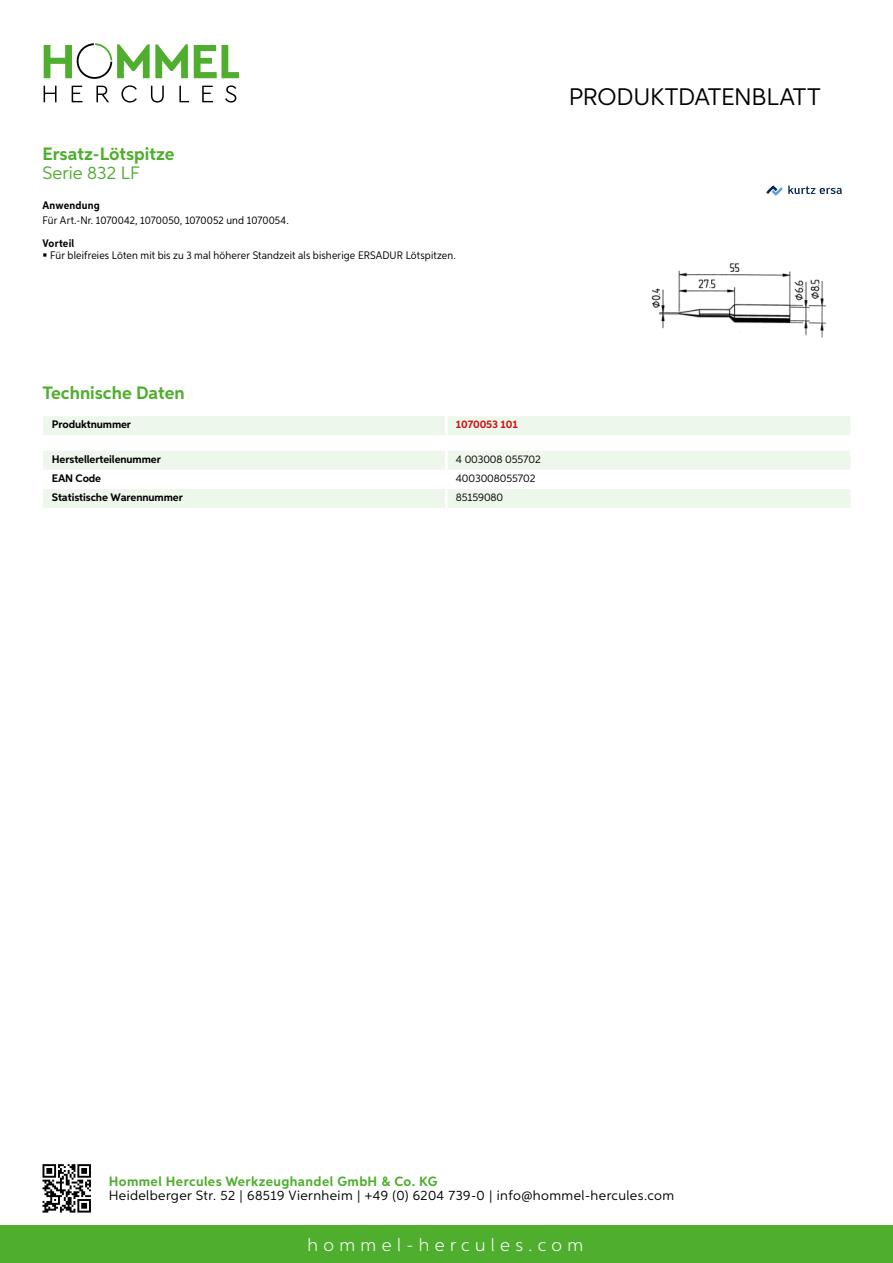
<style>
.page{position:relative;width:893px;height:1263px;background:#fff}
.page>*{position:absolute;margin:0;border:0;box-sizing:border-box;transform-origin:0 0}
.t1{font:24px "Aspira";letter-spacing:-.01em;color:#000}
.t2{font:700 18px "Aspira";color:#50ae2f}
.t3{font:300 18px "Aspira";letter-spacing:.3em;color:#fff}
.t4{font:18px "Aspira";color:#50ae2f}
.t5{font:13.5px "Aspira";letter-spacing:.03em;color:#000}
.t6{font:700 13.5px "Aspira";letter-spacing:.03em;color:#50ae2f}
.t7{font:10.95px "Aspira Nar";letter-spacing:.015em;color:#000}
.t8{font:700 10.95px "Aspira";letter-spacing:-.01em;color:#000}
.t9{font:10.95px "Aspira";letter-spacing:-.01em;color:#000}
.t10{font:700 10.95px "Aspira Nar";letter-spacing:.02em;color:#000}
.t11{font:700 10.95px "Aspira";letter-spacing:-.01em;color:#cd1013}
</style>
<div class="page">
<div style="left:0;top:1226px;width:893px;height:37px;background:#50ae2f"></div>
<svg style="left:43px;top:1164px;width:48px;height:48px"></svg>
<svg style="left:194px;top:45px;width:45px;height:33px"></svg>
<svg style="left:44px;top:43px;width:144px;height:36px"></svg>
<svg style="left:44px;top:86px;width:13px;height:16px"></svg>
<svg style="left:72px;top:86px;width:10px;height:16px"></svg>
<svg style="left:96px;top:86px;width:13px;height:16px"></svg>
<svg style="left:121px;top:85px;width:16px;height:18px"></svg>
<svg style="left:151px;top:86px;width:13px;height:17px"></svg>
<svg style="left:179px;top:86px;width:10px;height:16px"></svg>
<svg style="left:202px;top:86px;width:11px;height:16px"></svg>
<svg style="left:225px;top:85px;width:11px;height:18px"></svg>
<div style="left:43px;top:416px;width:807px;height:19px;background:#eef7eb"></div>
<hr style="left:445px;top:416px;width:3px;height:19px;background:#fff">
<svg style="left:43px;top:451px;width:807px;height:57px"></svg>
<hr style="left:445px;top:489px;width:3px;height:19px;background:#fff">
<img style="left:651px;top:263px;width:175px;height:75px">
<svg style="left:766px;top:185px;width:76px;height:11px"></svg>
<h2 class="t2" style="left:43px;top:142px;width:134px">Ersatz-Lötspitze</h2>
<h2 class="t4" style="left:43px;top:162px;width:99px">Serie 832 LF</h2>
<p class="t10" style="left:43px;top:199px;width:59px">Anwendung</p>
<p class="t7" style="left:43px;top:214px;width:248px">Für Art.-Nr. 1070042, 1070050, 1070052 und 1070054.</p>
<p class="t10" style="left:43px;top:236px;width:33px">Vorteil</p>
<p class="t7" style="left:50px;top:249px;width:407px">Für bleifreies Löten mit bis zu 3 mal höherer Standzeit als bisherige ERSADUR Lötspitzen.</p>
<h1 class="t1" style="left:569px;top:82px;width:253px">Produktdatenblatt</h1>
<h2 class="t2" style="left:43px;top:382px;width:144px">Technische Daten</h2>
<p class="t8" style="left:52px;top:418px;width:81px">Produktnummer</p>
<p class="t11" style="left:456px;top:418px;width:63px">1070053 101</p>
<p class="t8" style="left:52px;top:452px;width:111px">Herstellerteilenummer</p>
<p class="t9" style="left:456px;top:452px;width:87px">4 003008 055702</p>
<p class="t8" style="left:52px;top:471px;width:51px">EAN Code</p>
<p class="t9" style="left:456px;top:471px;width:81px">4003008055702</p>
<p class="t8" style="left:52px;top:490px;width:132px">Statistische Warennummer</p>
<p class="t9" style="left:456px;top:490px;width:49px">85159080</p>
<p class="t6" style="left:109px;top:1172px;width:330px">Hommel Hercules Werkzeughandel GmbH &amp; Co. KG</p>
<p class="t5" style="left:109px;top:1187px;width:567px">Heidelberger Str. 52 | 68519 Viernheim | +49 (0) 6204 739-0 | info@hommel-hercules.com</p>
<h2 class="t3" style="left:307px;top:1234px;width:277px">hommel-hercules.com</h2>
</div>
